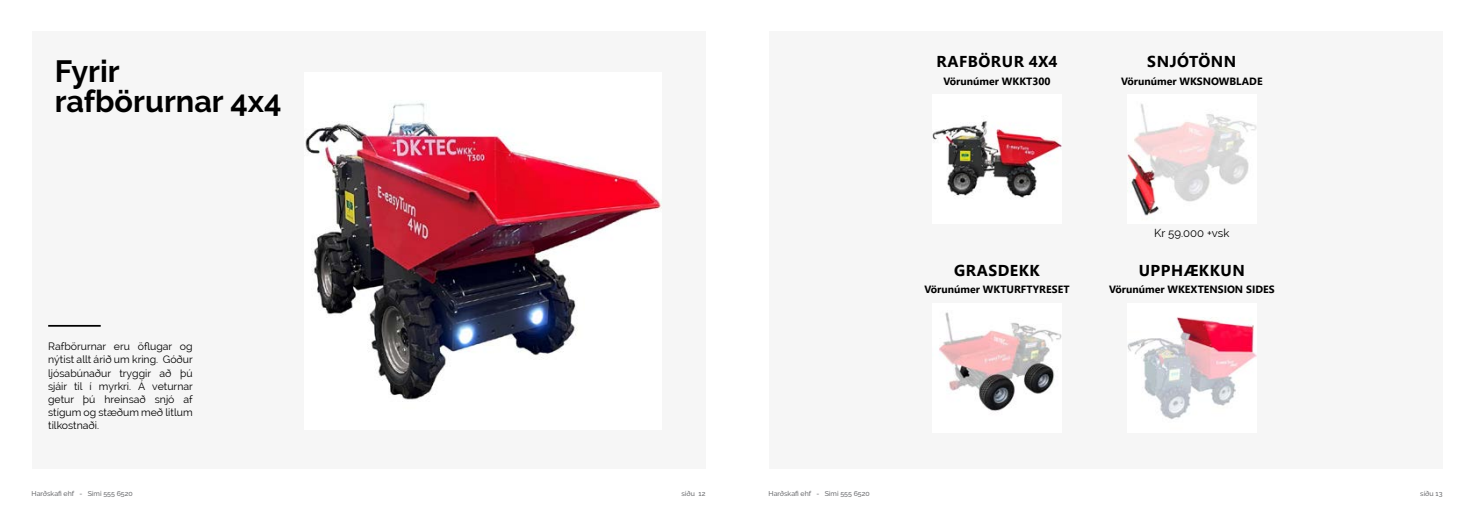
<style>
.page{position:relative;width:1474px;height:521px;background:#fff}
.page>*{position:absolute;margin:0;border:0;box-sizing:border-box;transform-origin:0 0}
.t1{font:700 30.62px/30.6px "Raleway";color:#000}
.t2{font:700 15.75px "Segoe UI";letter-spacing:.035em;color:#000}
.t3{font:11.38px "Raleway";color:#000}
.t4{font:10.5px/13.1px "Raleway";color:#000;text-align:justify}
.t5{font:700 10.5px "Segoe UI";color:#000}
.t6{font:500 7px "Raleway";color:#6d6e71}
</style>
<div class="page">
<div style="left:768px;top:32px;width:674px;height:437px;background:#f6f6f6"></div>
<div style="left:32px;top:32px;width:673px;height:437px;background:#f6f6f6"></div>
<img style="left:305px;top:103px;width:357px;height:297px">
<hr style="left:48px;top:325px;width:53px;height:2px;background:#000">
<img style="left:932px;top:121px;width:129px;height:77px">
<img style="left:939px;top:312px;width:122px;height:99px">
<img style="left:1127px;top:104px;width:129px;height:112px">
<img style="left:1128px;top:317px;width:128px;height:102px">
<h1 class="t1" style="left:55px;top:56px;width:228px">Fyrir rafbörurnar 4x4</h1>
<p class="t4" style="left:48px;top:340px;width:146px">Rafbörurnar eru öflugar og nýtist allt árið um kring. Góður ljósabúnaður tryggir að þú sjáir til í myrkri. Á veturnar getur þú hreinsað snjó af stígum og stæðum með litlum tilkostnaði.</p>
<h2 class="t2" style="left:936px;top:47px;width:123px">RAFBÖRUR 4X4</h2>
<p class="t5" style="left:943px;top:71px;width:108px">Vörunúmer WKKT300</p>
<h2 class="t2" style="left:1147px;top:47px;width:90px">SNJÓTÖNN</h2>
<p class="t5" style="left:1121px;top:71px;width:143px">Vörunúmer WKSNOWBLADE</p>
<h2 class="t2" style="left:954px;top:255px;width:87px">GRASDEKK</h2>
<p class="t5" style="left:924px;top:279px;width:146px">Vörunúmer WKTURFTYRESET</p>
<p class="t3" style="left:1154px;top:226px;width:77px">Kr 59.000 +vsk</p>
<h2 class="t2" style="left:1138px;top:255px;width:108px">UPPHÆKKUN</h2>
<p class="t5" style="left:1109px;top:279px;width:167px">Vörunúmer WKEXTENSION SIDES</p>
<p class="t6" style="left:32px;top:489px;width:103px">Harðskafi ehf - Sími 555 6520</p>
<p class="t6" style="left:681px;top:489px;width:25px">síðu 12</p>
<p class="t6" style="left:768px;top:489px;width:103px">Harðskafi ehf - Sími 555 6520</p>
<p class="t6" style="left:1420px;top:489px;width:24px">síðu 13</p>
</div>
